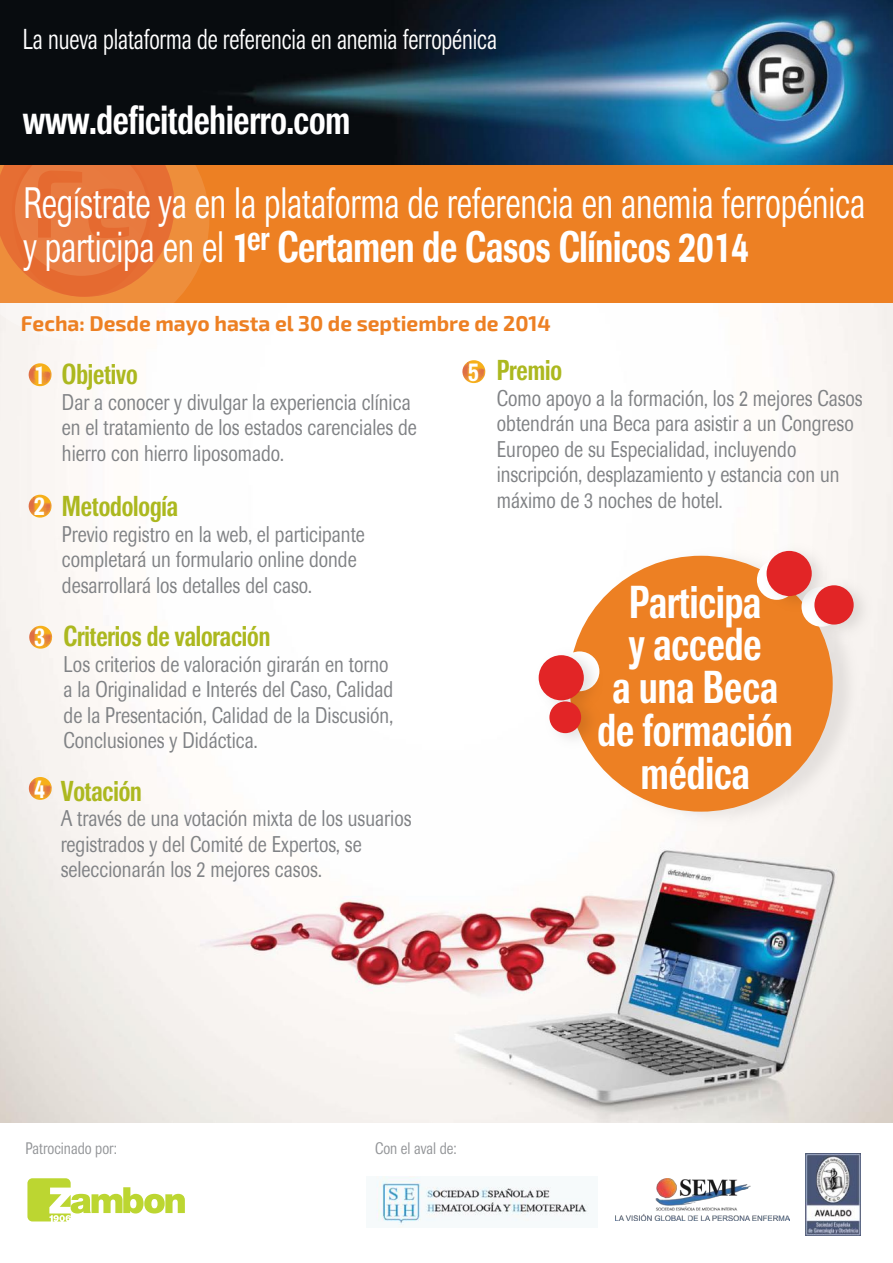
<style>
.page{position:relative;width:893px;height:1263px;background:#fff}
.page>*{position:absolute;margin:0;border:0;box-sizing:border-box;transform-origin:0 0}
.t1{font:500 45.6px/42.9px "Imago";color:#fff;text-align:center;scale:.7 1}
.t2{font:43.5px/43.5px "Imago";letter-spacing:-.005em;color:#fff;scale:.7 1}
.t3{font:500 40.5px "Imago";letter-spacing:-.005em;color:#fff;scale:.7 1}
.t4{font:500 28.5px "Imago";letter-spacing:-.005em;color:#acb81f;scale:.7 1}
.t5{font:28.5px "Imago";letter-spacing:-.005em;color:#fff;scale:.7 1}
.t6{font:500 26.85px "Imago";color:#fff;scale:.7 1}
.t7{font:22.5px/25.5px "Imago";color:#808285;scale:.8 1}
.t8{font:700 21px "Exo 2";color:#ed8023}
.t9{font:16.5px "Imago";color:#939598;scale:.8 1}
.s1{font-weight:500}
</style>
<div class="page">
<img style="left:0;top:164px;width:893px;height:959px">
<div style="left:0;top:93px;width:892px;height:210px;background:#ed8023"></div>
<svg style="left:0;top:303px;width:209px;height:38px"></svg>
<svg style="left:0;top:164px;width:300px;height:139px"></svg>
<svg style="left:27px;top:1178px;width:158px;height:43px"></svg>
<img style="left:806px;top:1153px;width:55px;height:83px">
<img style="left:615px;top:1178px;width:174px;height:43px">
<img style="left:0;top:0;width:893px;height:164px">
<svg style="left:29px;top:363px;width:23px;height:23px"></svg>
<svg style="left:29px;top:495px;width:23px;height:23px"></svg>
<svg style="left:29px;top:626px;width:23px;height:23px"></svg>
<svg style="left:29px;top:777px;width:23px;height:23px"></svg>
<svg style="left:462px;top:360px;width:23px;height:23px"></svg>
<img style="left:568px;top:543px;width:296px;height:289px">
<div style="left:569px;top:556px;width:264px;height:256px;background:#ed8023;border-radius:50%"></div>
<img style="left:530px;top:643px;width:70px;height:77px">
<div style="left:539px;top:655px;width:45px;height:45px;background:#e22526;border-radius:50%"></div>
<img style="left:758px;top:539px;width:77px;height:77px">
<div style="left:767px;top:551px;width:45px;height:45px;background:#e22526;border-radius:50%"></div>
<img style="left:806px;top:573px;width:72px;height:72px">
<div style="left:814px;top:585px;width:40px;height:39px;background:#e22526;border-radius:50%"></div>
<img style="left:541px;top:689px;width:59px;height:64px">
<div style="left:549px;top:701px;width:32px;height:32px;background:#e22526;border-radius:50%"></div>
<img style="left:376px;top:1176px;width:213px;height:49px">
<p class="t5" style="left:23px;top:21px;width:679px">La nueva plataforma de referencia en anemia ferropénica</p>
<h3 class="t3" style="left:23px;top:93px;width:469px">www.deficitdehierro.com</h3>
<h2 class="t2" style="left:24px;top:181px;width:1204px">Regístrate ya en la plataforma de referencia en anemia ferropénica y participa en el <span class="s1">1</span><sup>er</sup> <span class="s1">Certamen de Casos Clínicos 2014</span></h2>
<p class="t8" style="left:21px;top:311px;width:531px">Fecha: Desde mayo hasta el 30 de septiembre de 2014</p>
<p class="t6" style="left:34px;top:357px;width:17px">1</p>
<p class="t6" style="left:34px;top:488px;width:17px">2</p>
<p class="t6" style="left:35px;top:619px;width:17px">3</p>
<p class="t6" style="left:34px;top:771px;width:17px">4</p>
<p class="t4" style="left:62px;top:356px;width:110px">Objetivo</p>
<p class="t7" style="left:62px;top:389px;width:445px">Dar a conocer y divulgar la experiencia clínica en el tratamiento de los estados carenciales de hierro con hierro liposomado.</p>
<p class="t4" style="left:62px;top:488px;width:167px">Metodología</p>
<p class="t7" style="left:62px;top:521px;width:380px">Previo registro en la web, el participante completará un formulario online donde desarrollará los detalles del caso.</p>
<p class="t4" style="left:64px;top:618px;width:297px">Criterios de valoración</p>
<p class="t7" style="left:64px;top:651px;width:414px">Los criterios de valoración girarán en torno a la Originalidad e Interés del Caso, Calidad de la Presentación, Calidad de la Discusión, Conclusiones y Didáctica.</p>
<p class="t4" style="left:61px;top:772px;width:118px">Votación</p>
<p class="t7" style="left:61px;top:805px;width:440px">A través de una votación mixta de los usuarios registrados y del Comité de Expertos, se seleccionarán los 2 mejores casos.</p>
<p class="t6" style="left:468px;top:354px;width:17px">5</p>
<p class="t4" style="left:497px;top:352px;width:95px">Premio</p>
<p class="t7" style="left:497px;top:385px;width:459px">Como apoyo a la formación, los 2 mejores Casos obtendrán una Beca para asistir a un Congreso Europeo de su Especialidad, incluyendo inscripción, desplazamiento y estancia con un máximo de 3 noches de hotel.</p>
<h1 class="t1" style="left:597px;top:580px;width:281px">Participa<br>y accede<br>a una Beca de formación médica</h1>
<p class="t9" style="left:25px;top:1138px;width:116px">Patrocinado por:</p>
<p class="t9" style="left:375px;top:1138px;width:103px">Con el aval de:</p>
</div>
